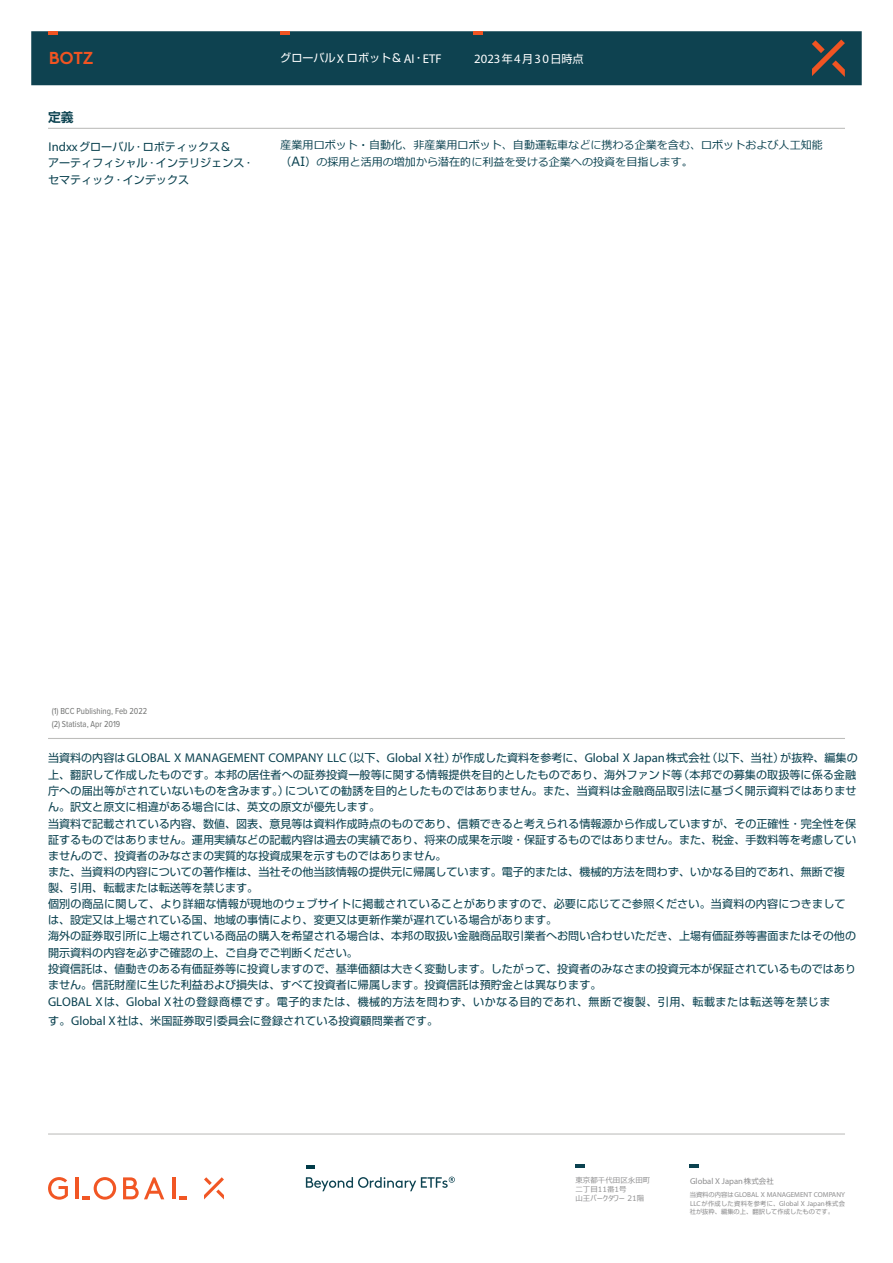
<style>
.page{position:relative;width:893px;height:1263px;background:#fff}
.page>*{position:absolute;margin:0;border:0;box-sizing:border-box;transform-origin:0 0}
.t1{font:700 17.25px "Brown Std";color:#f15422}
.t2{font:12.75px "Myriad Pro";color:#0b4250}
.t3{font:12.75px "Myriad Pro";color:#fff}
.t4{font:700 12.75px "Shin Go Pr 6 N De";color:#0b4250}
.t5{font:11.1px/16.2px "Shin Go Pr 6 N";color:#0b4250}
.t6{font:11.1px/18.6px "Shin Go Pr 6 N";letter-spacing:.045em;color:#0b4250}
.t7{font:11.1px/16.6px "Meiryo";color:#0b4250}
.t8{font:11.1px "Shin Go Pr 6 N";color:#fff}
.t9{font:9px/13.8px "Proxima Nova Cond";color:#737473}
.t10{font:8.55px "Myriad Pro";color:#8e8e8f}
.t11{font:7.5px/9px "Meiryo UI";color:#8e8e8f}
.t12{font:7.2px/8.6px "Myriad Pro";color:#8e8e8f}
.t13{font:6.3px "Shin Go Pr 6 N";color:#8e8e8f}
.s1{font-family:"Myriad Pro";font-size:12.75px}
.s2{font-family:"Shin Go Pr 6 N";font-size:11.1px}
.s3{font-size:12.75px}
.s4{font-family:"Shin Go Pr 6 N";font-size:7.5px}
.s5{font-family:"Shin Go Pr 6 N";font-size:6.3px}
</style>
<div class="page">
<hr style="left:48px;top:738px;width:797px;height:1px;background:#bdbdbb">
<hr style="left:48px;top:1133px;width:797px;height:1px;background:#bdbdbb">
<svg style="left:123px;top:1177px;width:41px;height:22px"></svg>
<svg style="left:204px;top:1177px;width:20px;height:22px"></svg>
<hr style="left:173px;top:1177px;width:3px;height:22px;background:#f15624">
<svg style="left:179px;top:1196px;width:8px;height:3px"></svg>
<svg style="left:48px;top:1177px;width:20px;height:23px"></svg>
<hr style="left:76px;top:1177px;width:3px;height:22px;background:#f15624">
<svg style="left:82px;top:1177px;width:34px;height:23px"></svg>
<hr style="left:575px;top:1164px;width:10px;height:4px;background:#0b4250">
<svg style="left:690px;top:1164px;width:9px;height:4px"></svg>
<hr style="left:48px;top:128px;width:797px;height:1px;background:#bdbdbb">
<div style="left:31px;top:31px;width:831px;height:54px;background:#0e4250"></div>
<svg style="left:306px;top:1165px;width:8px;height:3px"></svg>
<svg style="left:306px;top:1176px;width:149px;height:15px"></svg>
<h1 class="t1" style="left:49px;top:48px;width:46px">BOTZ</h1>
<p class="t8" style="left:280px;top:49px;width:163px">グローバル<span class="s1">X</span> ロボット＆<span class="s1">AI</span>・<span class="s1">ETF</span></p>
<p class="t3" style="left:474px;top:50px;width:111px">2023<span class="s2">年</span>4<span class="s2">月</span>30<span class="s2">日時点</span></p>
<p class="t4" style="left:48px;top:107px;width:27px">定義</p>
<p class="t5" style="left:48px;top:138px;width:205px"><span class="s1">Indxx</span>グローバル･ロボティックス＆<br>アーティフィシャル･インテリジェンス･セマティック･インデックス</p>
<p class="t7" style="left:280px;top:138px;width:544px">産業用ロボット・自動化、非産業用ロボット、自動運転車などに携わる企業を含む、ロボットおよび人工知能（<span class="s3">AI</span>）の採用と活用の増加から潜在的に利益を受ける企業への投資を目指します。</p>
<p class="t9" style="left:52px;top:704px;width:97px">(1) BCC Publishing, Feb 2022 (2) Statista, Apr 2019</p>
<p class="t2" style="left:48px;top:749px;width:811px"><span class="s2">当資料の内容は</span>GLOBAL X MANAGEMENT COMPANY LLC<span class="s2">（以下、</span>Global X<span class="s2">社）が作成した資料を参考に、</span>Global X Japan<span class="s2">株式会社（以下、当社）が抜粋、編集の</span></p>
<p class="t5" style="left:48px;top:766px;width:810px">上、翻訳して作成したものです。本邦の居住者への証券投資一般等に関する情報提供を目的としたものであり、海外ファンド等（本邦での募集の取扱等に係る金融庁への届出等がされていないものを含みます。）についての勧誘を目的としたものではありません。また、当資料は金融商品取引法に基づく開示資料ではありません。訳文と原文に相違がある場合には、英文の原文が優先します。<br>当資料で記載されている内容、数値、図表、意見等は資料作成時点のものであり、信頼できると考えられる情報源から作成していますが、その正確性・完全性を保証するものではありません。運用実績などの記載内容は過去の実績であり、将来の成果を示唆・保証するものではありません。また、税金、手数料等を考慮していませんので、投資者のみなさまの実質的な投資成果を示すものではありません。<br>また、当資料の内容についての著作権は、当社その他当該情報の提供元に帰属しています。電子的または、機械的方法を問わず、いかなる目的であれ、無断で複製、引用、転載または転送等を禁じます。<br>個別の商品に関して、より詳細な情報が現地のウェブサイトに掲載されていることがありますので、必要に応じてご参照ください。当資料の内容につきましては、設定又は上場されている国、地域の事情により、変更又は更新作業が遅れている場合があります。<br>海外の証券取引所に上場されている商品の購入を希望される場合は、本邦の取扱い金融商品取引業者へお問い合わせいただき、上場有価証券等書面またはその他の開示資料の内容を必ずご確認の上、ご自身でご判断ください。<br>投資信託は、値動きのある有価証券等に投資しますので、基準価額は大きく変動します。したがって、投資者のみなさまの投資元本が保証されているものではありません。信託財産に生じた利益および損失は、すべて投資者に帰属します。投資信託は預貯金とは異なります。</p>
<p class="t6" style="left:48px;top:992px;width:784px"><span class="s1">GLOBAL X</span>は、<span class="s1">Global X</span>社の登録商標です。電子的または、機械的方法を問わず、いかなる目的であれ、無断で複製、引用、転載または転送等を禁じます。<span class="s1">Global X</span>社は、米国証券取引委員会に登録されている投資顧問業者です。</p>
<p class="t11" style="left:575px;top:1176px;width:76px">東京都千代田区永田町二丁目11番1号<br>山王パークタワー 21階</p>
<p class="t10" style="left:690px;top:1175px;width:85px">Global X Japan<span class="s4">株式会社</span></p>
<p class="t12" style="left:690px;top:1190px;width:157px"><span class="s5">当資料の内容は</span>GLOBAL X MANAGEMENT COMPANY<br>LLC<span class="s5">が作成した資料を参考に、</span>Global X Japan<span class="s5">株式会</span></p>
<p class="t13" style="left:690px;top:1206px;width:146px">社が抜粋、編集の上、翻訳して作成したものです。</p>
</div>
